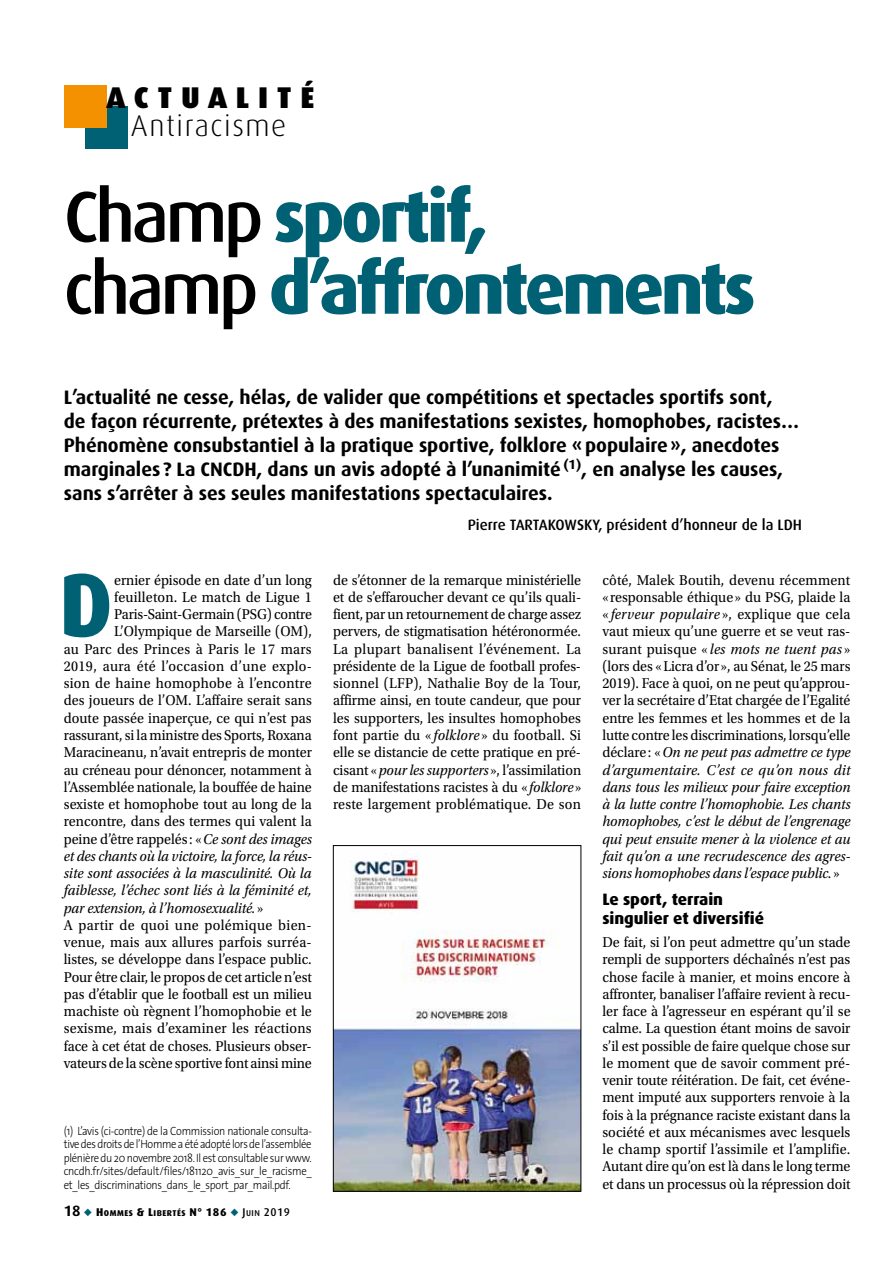
<style>
.page{position:relative;width:893px;height:1263px;background:#fff}
.page>*{position:absolute;margin:0;border:0;box-sizing:border-box;transform-origin:0 0}
.t1{font:800 90.15px "Dax";color:#006175;scale:.94 1}
.t2{font:800 72px/72px "Dax";letter-spacing:-.05em;color:#006175}
.t3{font:300 30px "Dax";letter-spacing:.05em;color:#000}
.t4{font:900 30px "Dax";color:#000}
.t5{font:700 19.5px/24px "Dax";letter-spacing:-.005em;color:#000}
.t6{font:800 16.5px/18.8px "Dax";letter-spacing:-.005em;color:#000}
.t7{font:15px/17.2px "Utopia Std";color:#000;text-align:justify;scale:.94 1}
.t8{font:italic 15px "Utopia Std";color:#000;scale:.94 1}
.t9{font:15px "Utopia Std";letter-spacing:.02em;color:#000;scale:.94 1}
.t10{font:500 15px "Dax";letter-spacing:-.005em;color:#000}
.t11{font:15px "Utopia Std";letter-spacing:.025em;color:#000;scale:.94 1}
.t12{font:300 12px/13.5px "The Sans";letter-spacing:-.025em;color:#000;text-align:justify;scale:.89 1}
.t13{font:800 8.4px "Dax";letter-spacing:.06em;color:#000}
.s1{font-weight:500;color:#000}
.s2{font-style:italic}
.s3{font-style:normal}
.s4{font-weight:700;font-size:15px}
.s5{color:#006175}
.s6{font-size:11.25px}
.s7{font-weight:500;font-size:11.25px}
.s8{font-weight:500}
</style>
<div class="page">
<div style="left:85px;top:106px;width:43px;height:42px;background:#006175"></div>
<div style="left:64px;top:85px;width:42px;height:43px;background:#f39100"></div>
<img style="left:335px;top:854px;width:244px;height:335px">
<div style="left:333px;top:845px;width:248px;height:346px;border:1px solid #000"></div>
<h3 class="t4" style="left:106px;top:80px;width:124px">ACTUALITÉ</h3>
<h3 class="t3" style="left:131px;top:110px;width:157px">Antiracisme</h3>
<h2 class="t2" style="left:64px;top:181px;width:693px"><span class="s1">Champ</span> sportif,<br><span class="s1">champ</span> d’affrontements</h2>
<p class="t5" style="left:64px;top:385px;width:737px">L’actualité ne cesse, hélas, de valider que compétitions et spectacles sportifs sont, de façon récurrente, prétextes à des manifestations sexistes, homophobes, racistes… Phénomène consubstantiel à la pratique sportive, folklore «populaire», anecdotes marginales ? La CNCDH, dans un avis adopté à l’unanimité <sup>(1)</sup>, en analyse les causes, sans s’arrêter à ses seules manifestations spectaculaires.</p>
<p class="t10" style="left:468px;top:516px;width:336px">Pierre TARTAKOWSKY, président d’honneur de la LDH</p>
<h1 class="t1" style="left:59px;top:554px;width:49px">D</h1>
<p class="t7" style="left:114px;top:571px;width:212px">ernier épisode en date d’un long</p>
<p class="t7" style="left:114px;top:589px;width:212px">feuilleton. Le match de Ligue 1</p>
<p class="t7" style="left:114px;top:606px;width:212px">Paris-Saint-Germain (PSG) contre</p>
<p class="t7" style="left:114px;top:623px;width:212px">L’Olympique de Marseille (OM),</p>
<p class="t9" style="left:64px;top:641px;width:265px">au Parc des Princes à Paris le 17 mars</p>
<p class="t11" style="left:64px;top:658px;width:266px">2019, aura été l’occasion d’une explo-</p>
<p class="t7" style="left:64px;top:675px;width:265px">sion de haine homophobe à l’encontre</p>
<p class="t7" style="left:64px;top:692px;width:265px">des joueurs de l’OM. L’affaire serait sans</p>
<p class="t7" style="left:64px;top:709px;width:265px">doute passée inaperçue, ce qui n’est pas</p>
<p class="t7" style="left:64px;top:727px;width:265px">rassurant, si la ministre des Sports, Roxana</p>
<p class="t7" style="left:64px;top:744px;width:265px">Maracineanu, n’avait entrepris de monter</p>
<p class="t7" style="left:64px;top:761px;width:265px">au créneau pour dénoncer, notamment à</p>
<p class="t7" style="left:64px;top:778px;width:265px">l’Assemblée nationale, la bouffée de haine</p>
<p class="t7" style="left:64px;top:796px;width:265px">sexiste et homophobe tout au long de la</p>
<p class="t7" style="left:64px;top:813px;width:265px">rencontre, dans des termes qui valent la</p>
<p class="t7" style="left:64px;top:830px;width:265px">peine d’être rappelés : «<span class="s2">Ce sont des images</span></p>
<p class="t8" style="left:64px;top:848px;width:265px">et des chants où la victoire, la force, la réus-</p>
<p class="t8" style="left:64px;top:865px;width:265px">site sont associées à la masculinité. Où la</p>
<p class="t8" style="left:64px;top:882px;width:265px">faiblesse, l’échec sont liés à la féminité et,</p>
<p class="t8" style="left:64px;top:899px;width:214px">par extension, à l’homosexualité. <span class="s3">»</span></p>
<p class="t9" style="left:64px;top:917px;width:265px">A partir de quoi une polémique bien-</p>
<p class="t7" style="left:64px;top:934px;width:265px">venue, mais aux allures parfois surréa-</p>
<p class="t7" style="left:64px;top:951px;width:265px">listes, se développe dans l’espace public.</p>
<p class="t7" style="left:64px;top:968px;width:265px">Pour être clair, le propos de cet article n’est</p>
<p class="t7" style="left:64px;top:985px;width:265px">pas d’établir que le football est un milieu</p>
<p class="t7" style="left:64px;top:1003px;width:265px">machiste où règnent l’homophobie et le</p>
<p class="t9" style="left:64px;top:1020px;width:265px">sexisme, mais d’examiner les réactions</p>
<p class="t7" style="left:64px;top:1037px;width:265px">face à cet état de choses. Plusieurs obser-</p>
<p class="t7" style="left:64px;top:1054px;width:265px">vateurs de la scène sportive font ainsi mine</p>
<p class="t12" style="left:64px;top:1123px;width:280px">(1) L’avis (ci-contre) de la Commission nationale consulta&shy;tive des droits de l’Homme a été adopté lors de l’assemblée plénière du 20 novembre 2018. Il est consultable sur www. cncdh.fr/sites/default/files/181120_avis_sur_le_racisme_ et_les_discriminations_dans_le_sport_par_mail.pdf.</p>
<p class="t13" style="left:64px;top:1208px;width:228px"><span class="s4">18</span> <span class="s5">◆</span> <span class="s6">H</span>OMMES <span class="s6">&amp; L</span>IBERTÉS <span class="s6">N° 186</span> <span class="s5">◆</span> <span class="s7">J</span><span class="s8">uin</span> <span class="s7">2019</span></p>
<p class="t7" style="left:333px;top:571px;width:266px">de s’étonner de la remarque ministérielle et de s’effaroucher devant ce qu’ils quali&shy;fient, par un retournement de charge assez pervers, de stigmatisation hétéronormée.<br>La plupart banalisent l’événement. La présidente de la Ligue de football profes&shy;sionnel (LFP), Nathalie Boy de la Tour, affirme ainsi, en toute candeur, que pour les supporters, les insultes homophobes font partie du « <span class="s2">folklore</span> » du football. Si elle se distancie de cette pratique en pré&shy;cisant «<span class="s2">pour les supporters</span> », l’assimilation de manifestations racistes à du « <span class="s2">folklore</span> » reste largement problématique. De son</p>
<p class="t7" style="left:602px;top:571px;width:265px">côté, Malek Boutih, devenu récemment « responsable éthique » du PSG, plaide la « <span class="s2">ferveur populaire</span> », explique que cela vaut mieux qu’une guerre et se veut ras&shy;surant puisque « <span class="s2">les mots ne tuent pas</span> » (lors des «Licra d’or », au Sénat, le 25 mars 2019). Face à quoi, on ne peut qu’approu&shy;ver la secrétaire d’Etat chargée de l’Egalité entre les femmes et les hommes et de la lutte contre les discriminations, lorsqu’elle déclare: «<span class="s2">On ne peut pas admettre ce type d’argumentaire. C’est ce qu’on nous dit dans tous les milieux pour faire exception à la lutte contre l’homophobie. Les chants homophobes, c’est le début de l’engrenage qui peut ensuite mener à la violence et au fait qu’on a une recrudescence des agres&shy;sions homophobes dans l’espace public.</span> »</p>
<p class="t6" style="left:602px;top:890px;width:163px">Le sport, terrain singulier et diversifié</p>
<p class="t7" style="left:602px;top:934px;width:266px">De fait, si l’on peut admettre qu’un stade rempli de supporters déchaînés n’est pas chose facile à manier, et moins encore à affronter, banaliser l’affaire revient à recu&shy;ler face à l’agresseur en espérant qu’il se calme. La question étant moins de savoir s’il est possible de faire quelque chose sur le moment que de savoir comment pré&shy;venir toute réitération. De fait, cet événe&shy;ment imputé aux supporters renvoie à la fois à la prégnance raciste existant dans la société et aux mécanismes avec lesquels le champ sportif l’assimile et l’amplifie.<br>Autant dire qu’on est là dans le long terme et dans un processus où la répression doit</p>
</div>
